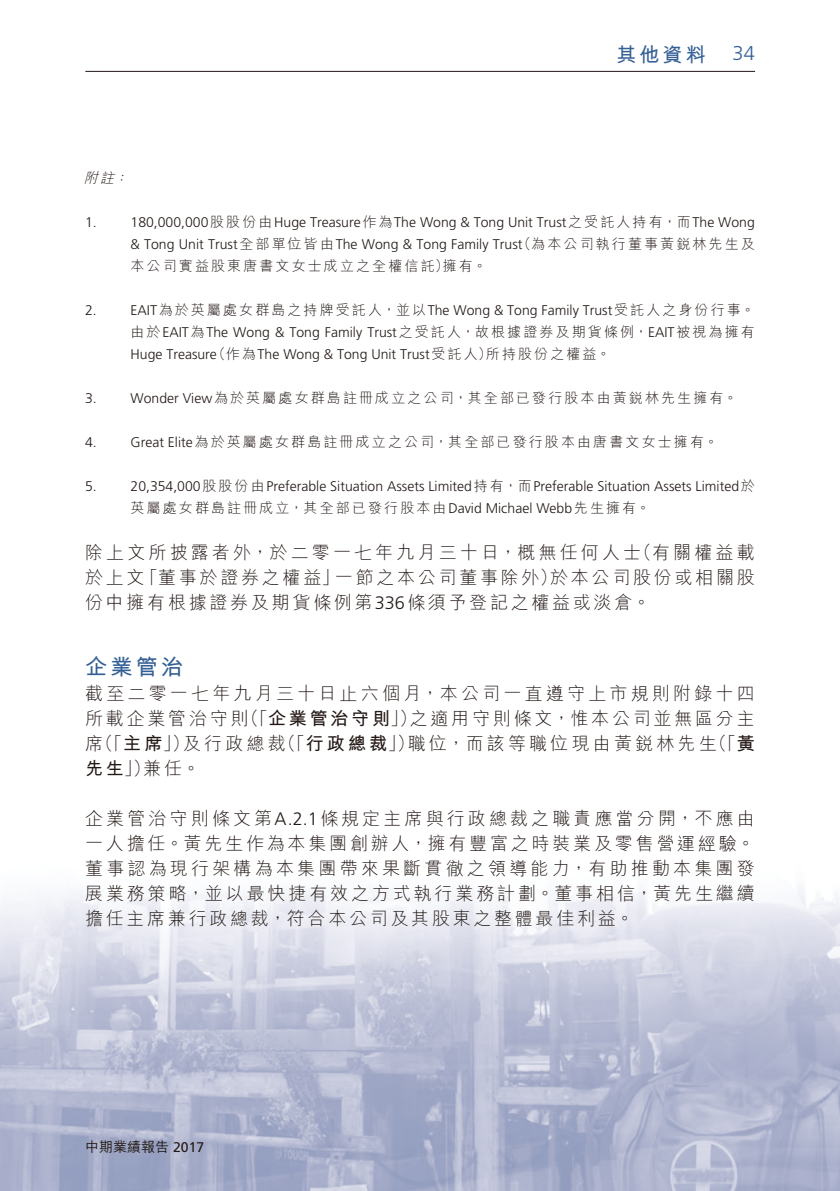
<style>
.page{position:relative;width:840px;height:1191px;background:#fff}
.page>*{position:absolute;margin:0;border:0;box-sizing:border-box;transform-origin:0 0}
.t1{font:700 22px "M Hei HK";color:#346095}
.t2{font:700 20px "M Hei HK";color:#346095}
.t3{font:300 20px "Frutiger LT Std";color:#346095}
.t4{font:300 18px/25px "M Hei HK";letter-spacing:.155em;color:#231916}
.t5{font:300 18px/25px "M Hei HK";letter-spacing:.175em;color:#231916;text-align:right}
.t6{font:700 18px "M Hei HK";letter-spacing:.155em;color:#231916}
.t7{font:300 14px "Frutiger LT Std";color:#231916}
.t8{font:300 14px "M Hei HK";letter-spacing:.15em;color:#231916}
.t9{font:500 14px "M Hei HK";color:#231916}
.t10{font:italic 300 14px "M Hei HK";color:#231916}
.s1{font-family:"M Hei HK"}
.s2{font-family:"Frutiger LT Std"}
.s3{font-weight:300}
.s4{font-weight:700}
.s5{font-family:"Frutiger LT Std";font-weight:400}
</style>
<div class="page">
<img style="left:0;top:70px;width:839px;height:1121px">
<hr style="left:85px;top:71px;width:669px;height:1px;background:#231916">
<h2 class="t2" style="left:616px;top:40px;width:90px">其他資料</h2>
<h2 class="t3" style="left:732px;top:42px;width:24px">34</h2>
<p class="t10" style="left:84px;top:168px;width:37px">附註</p>
<p class="t10" style="left:114px;top:168px;width:20px">：</p>
<p class="t7" style="left:85px;top:214px;width:13px">1.</p>
<p class="t7" style="left:130px;top:214px;width:625px">180,000,000<span class="s1">股股份由</span>Huge Treasure<span class="s1">作為</span>The Wong &amp; Tong Unit Trust<span class="s1">之受託人持有，而</span>The Wong</p>
<p class="t7" style="left:85px;top:302px;width:13px">2.</p>
<p class="t7" style="left:85px;top:390px;width:13px">3.</p>
<p class="t7" style="left:85px;top:434px;width:13px">4.</p>
<p class="t7" style="left:85px;top:478px;width:13px">5.</p>
<p class="t8" style="left:517px;top:234px;width:239px">（為本公司執行董事黃銳林先生及</p>
<p class="t7" style="left:130px;top:236px;width:393px">&amp; Tong Unit Trust<span class="s1">全部單位皆由</span>The Wong &amp; Tong Family Trust</p>
<p class="t8" style="left:442px;top:256px;width:46px">擁有。</p>
<p class="t8" style="left:130px;top:256px;width:319px">本公司實益股東唐書文女士成立之全權信託）</p>
<p class="t7" style="left:130px;top:302px;width:625px">EAIT<span class="s1">為於英屬處女群島之持牌受託人，並以</span>The Wong &amp; Tong Family Trust<span class="s1">受託人之身份行事。</span></p>
<p class="t7" style="left:130px;top:324px;width:625px"><span class="s1">由於</span>EAIT<span class="s1">為</span>The Wong &amp; Tong Family Trust<span class="s1">之受託人，故根據證券及期貨條例，</span>EAIT<span class="s1">被視為擁有</span></p>
<p class="t8" style="left:485px;top:344px;width:126px">所持股份之權益。</p>
<p class="t7" style="left:212px;top:346px;width:281px"><span class="s1">（作為</span>The Wong &amp; Tong Unit Trust<span class="s1">受託人）</span></p>
<p class="t7" style="left:130px;top:346px;width:88px">Huge Treasure</p>
<p class="t8" style="left:130px;top:388px;width:608px"><span class="s2">WonderView</span>為於英屬處女群島註冊成立之公司，其全部已發行股本由黃銳林先生擁有。</p>
<p class="t8" style="left:130px;top:432px;width:588px"><span class="s2">GreatElite</span>為於英屬處女群島註冊成立之公司，其全部已發行股本由唐書文女士擁有。</p>
<p class="t7" style="left:130px;top:478px;width:625px">20,354,000<span class="s1">股股份由</span>Preferable Situation Assets Limited<span class="s1">持有，而</span>Preferable Situation Assets Limited<span class="s1">於</span></p>
<p class="t8" style="left:130px;top:498px;width:521px">英屬處女群島註冊成立，其全部已發行股本由<span class="s2">David Michael Webb</span>先生擁有。</p>
<p class="t5" style="left:85px;top:539px;width:670px">除上文所披露者外，於二零一七年九月三十日，概無任何人 （士 有關權益載於本公司股份或相關股</p>
<p class="t4" style="left:335px;top:564px;width:224px">一節之本公司董事除外）</p>
<p class="t4" style="left:140px;top:564px;width:201px">「董事於證券之權益」</p>
<p class="t4" style="left:85px;top:564px;width:566px">於上文<br>份中擁有根據證券及期貨條例第<span class="s2">336</span>條須予登記之權益或淡倉。</p>
<h1 class="t1" style="left:85px;top:650px;width:99px">企業管治</h1>
<p class="t5" style="left:85px;top:680px;width:670px">截至二零一七年九月三十日止六個月，本公司一直遵守上市規則附錄十四之適用守則條文，惟本公司並無區分主</p>
<p class="t6" style="left:241px;top:705px;width:178px"><span class="s3">（「</span>企業管治守則<span class="s3">」）</span></p>
<p class="t4" style="left:85px;top:705px;width:165px">所載企業管治守則</p>
<p class="t4" style="left:95px;top:730px;width:96px">（「<span class="s4">主席</span>」）</p>
<p class="t4" style="left:278px;top:730px;width:138px">（「<span class="s4">行政總裁</span>」）</p>
<p class="t4" style="left:708px;top:730px;width:47px">（「<span class="s4">黃</span></p>
<p class="t5" style="left:407px;top:730px;width:310px">職位，而該等職位現由黃銳林先生</p>
<p class="t4" style="left:183px;top:730px;width:104px">及行政總裁</p>
<p class="t4" style="left:85px;top:730px;width:19px">席</p>
<p class="t6" style="left:85px;top:755px;width:67px">先生<span class="s3">」）</span></p>
<p class="t4" style="left:85px;top:805px;width:671px;text-align:justify">企業管治守則條文第<span class="s2">A.2.1</span>條規定主席與行政總裁之職責應當分開，不應由一人擔任。黃先生作為本集團創辦人，擁有豐富之時裝業及零售營運經驗。董事認為現行架構為本集團帶來果斷貫徹之領導能力，有助推動本集團發展業務策略，並以最快捷有效之方式執行業務計劃。董事相信，黃先生繼續擔任主席兼行政總裁，符合本公司及其股東之整體最佳利益。</p>
<p class="t4" style="left:143px;top:755px;width:58px">兼任。</p>
<p class="t9" style="left:85px;top:1137px;width:121px">中期業績報告 <span class="s5">2017</span></p>
</div>
